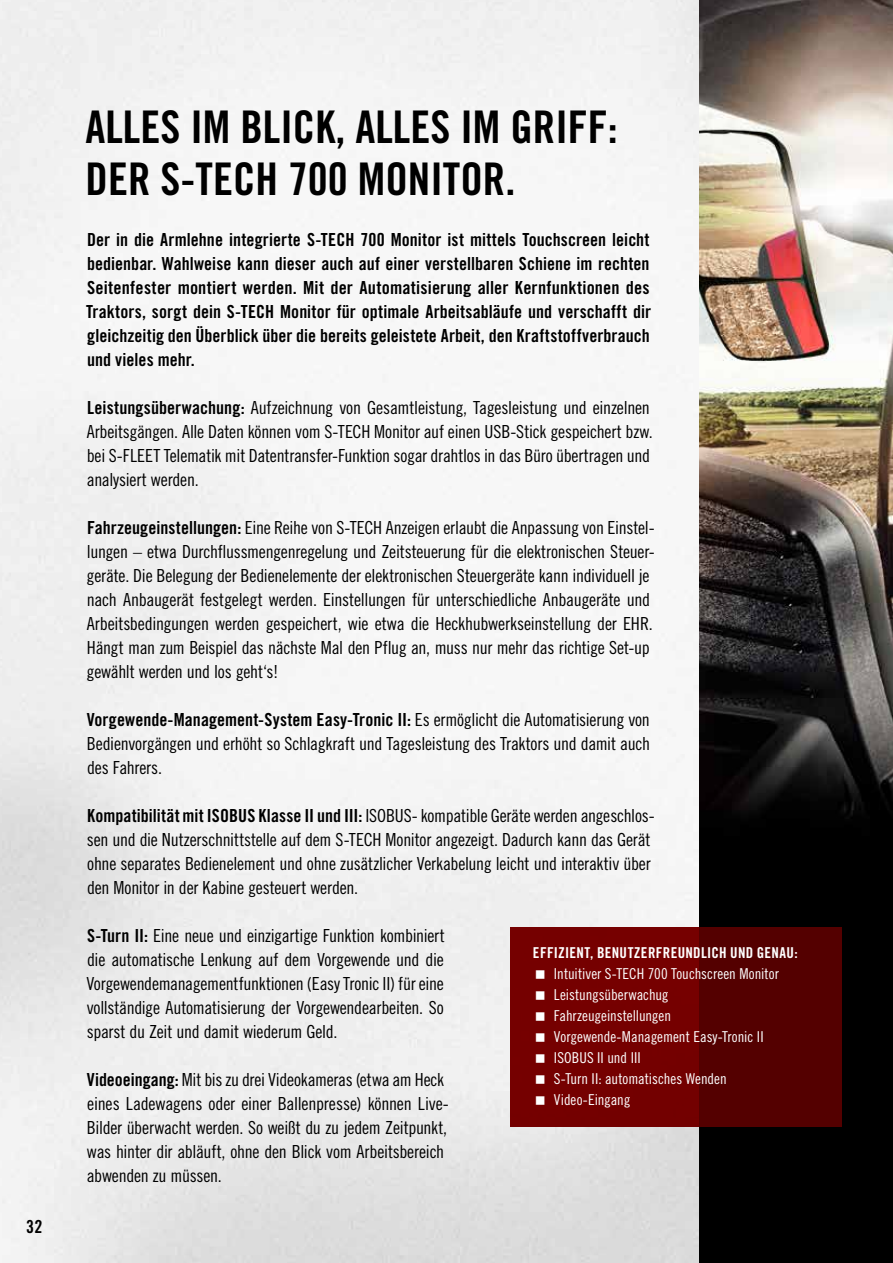
<style>
.page{position:relative;width:893px;height:1263px;background:#fff}
.page>*{position:absolute;margin:0;border:0;box-sizing:border-box;transform-origin:0 0}
.t1{font:45px/52.1px "Trade Gothic LT Std Bd Cn 20";color:#000}
.t2{font:18px/24px "Trade Gothic LT Std Cn 18";letter-spacing:-.015em;color:#000}
.t3{font:18px/24px "Trade Gothic LT Std Bd Cn 20";letter-spacing:.005em;color:#000;text-align:justify}
.t4{font:15px/21px "Trade Gothic LT Std Cn 18";color:#fff}
.t5{font:15px "Trade Gothic LT Std Bd Cn 20";letter-spacing:.02em;color:#fff}
.s1{font-family:"Trade Gothic LT Std Bd Cn 20"}
.s2{font-family:"Trade Gothic LT Std Cn 18"}
</style>
<div class="page">
<img style="left:699px;top:0;width:194px;height:1263px">
<svg style="left:510px;top:927px;width:332px;height:200px;background:#600"></svg>
<svg style="left:536px;top:970px;width:9px;height:9px"></svg>
<svg style="left:536px;top:991px;width:9px;height:9px"></svg>
<svg style="left:536px;top:1012px;width:9px;height:9px"></svg>
<svg style="left:536px;top:1033px;width:9px;height:9px"></svg>
<svg style="left:536px;top:1054px;width:9px;height:9px"></svg>
<svg style="left:536px;top:1075px;width:9px;height:9px"></svg>
<svg style="left:536px;top:1096px;width:9px;height:9px"></svg>
<p class="t3" style="left:26px;top:1214px;width:18px">32</p>
<h1 class="t1" style="left:85px;top:101px;width:534px">ALLES IM BLICK, ALLES IM GRIFF:<br>DER S-TECH 700 MONITOR.</h1>
<p class="t3" style="left:86px;top:227px;width:566px">Der in die Armlehne integrierte S-TECH 700 Monitor ist mittels Touchscreen leicht bedienbar. Wahlweise kann dieser auch auf einer verstellbaren Schiene im rechten Seitenfester montiert werden. Mit der Automatisierung aller Kernfunktionen des Traktors, sorgt dein S-TECH Monitor für optimale Arbeitsabläufe und verschafft dir gleichzeitig den Überblick über die bereits geleistete Arbeit, den Kraftstoffverbrauch und vieles mehr.</p>
<p class="t2" style="left:87px;top:395px;width:568px"><span class="s1">Leistungsüberwachung:</span> Aufzeichnung von Gesamtleistung, Tagesleistung und einzelnen Arbeitsgängen. Alle Daten können vom S-TECH Monitor auf einen USB-Stick gespeichert bzw. bei S-FLEET Telematik mit Datentransfer-Funktion sogar drahtlos in das Büro übertragen und analysiert werden.</p>
<p class="t2" style="left:87px;top:515px;width:570px"><span class="s1">Fahrzeugeinstellungen:</span> Eine Reihe von S-TECH Anzeigen erlaubt die Anpassung von Einstel&shy;lungen – etwa Durchflussmengenregelung und Zeitsteuerung für die elektronischen Steuer&shy;geräte. Die Belegung der Bedienelemente der elektronischen Steuergeräte kann individuell je nach Anbaugerät festgelegt werden. Einstellungen für unterschiedliche Anbaugeräte und Arbeitsbedingungen werden gespeichert, wie etwa die Heckhubwerkseinstellung der EHR.<br>Hängt man zum Beispiel das nächste Mal den Pflug an, muss nur mehr das richtige Set-up gewählt werden und los geht‘s!</p>
<p class="t3" style="left:87px;top:707px;width:565px">Vorgewende-Management-System Easy-Tronic II: <span class="s2">Es ermöglicht die Automatisierung von</span></p>
<p class="t2" style="left:87px;top:731px;width:565px">Bedienvorgängen und erhöht so Schlagkraft und Tagesleistung des Traktors und damit auch des Fahrers.</p>
<p class="t2" style="left:87px;top:803px;width:569px"><span class="s1">Kompatibilität mit ISOBUS Klasse II und III:</span> ISOBUS- kompatible Geräte werden angeschlos&shy;sen und die Nutzerschnittstelle auf dem S-TECH Monitor angezeigt. Dadurch kann das Gerät ohne separates Bedienelement und ohne zusätzlicher Verkabelung leicht und interaktiv über den Monitor in der Kabine gesteuert werden.</p>
<p class="t2" style="left:86px;top:923px;width:360px;text-align:justify"><span class="s1">S-Turn II:</span> Eine neue und einzigartige Funktion kombiniert die automatische Lenkung auf dem Vorgewende und die Vorgewendemanagementfunktionen (Easy Tronic II) für eine vollständige Automatisierung der Vorgewendearbeiten. So sparst du Zeit und damit wiederum Geld.</p>
<p class="t2" style="left:87px;top:1067px;width:364px"><span class="s1">Videoeingang:</span> Mit bis zu drei Videokameras (etwa am Heck eines Ladewagens oder einer Ballenpresse) können Live-Bilder überwacht werden. So weißt du zu jedem Zeitpunkt, was hinter dir abläuft, ohne den Blick vom Arbeitsbereich abwenden zu müssen.</p>
<p class="t5" style="left:533px;top:944px;width:266px">EFFIZIENT, BENUTZERFREUNDLICH UND GENAU:</p>
<p class="t4" style="left:554px;top:963px;width:226px">Intuitiver S-TECH 700 Touchscreen Monitor<br>Leistungsüberwachug<br>Fahrzeugeinstellungen<br>Vorgewende-Management Easy-Tronic II<br>ISOBUS II und III<br>S-Turn II: automatisches Wenden<br>Video-Eingang</p>
</div>
